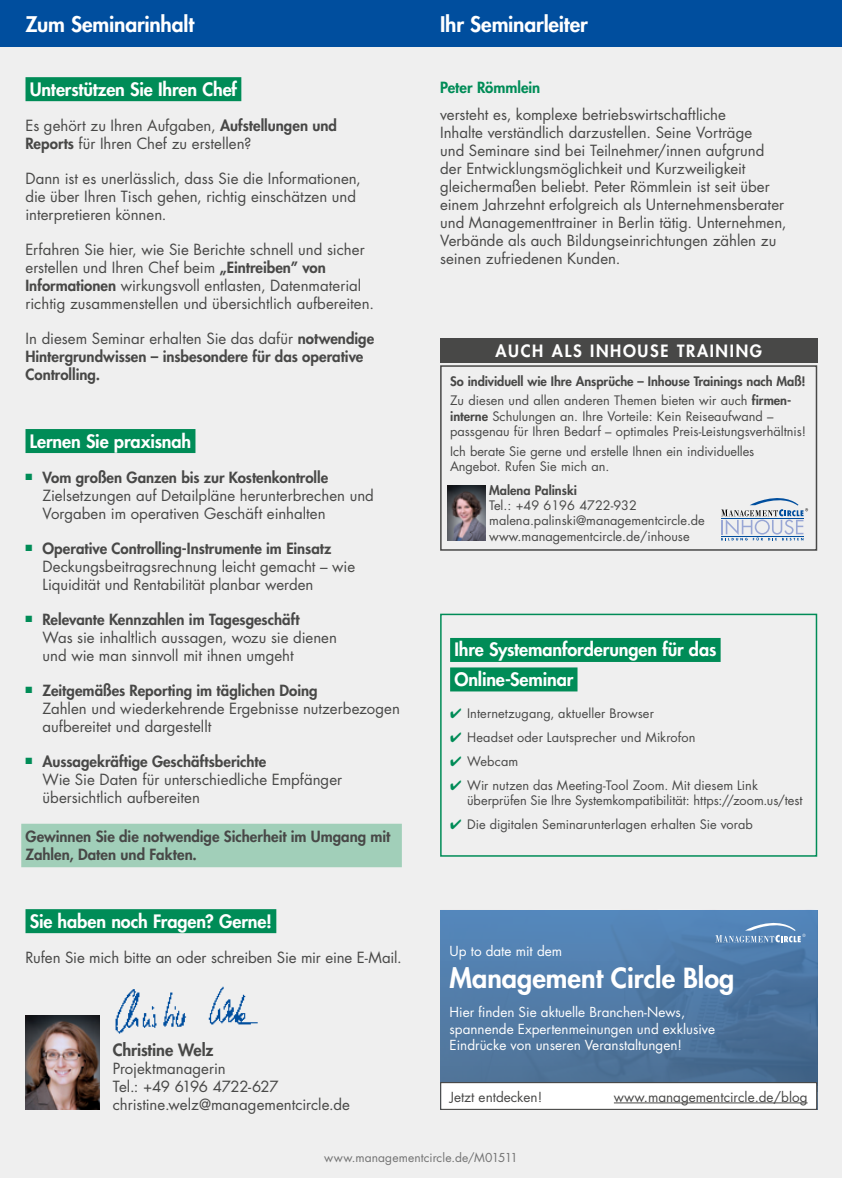
<style>
.page{position:relative;width:842px;height:1178px;background:#efefef}
.page>*{position:absolute;margin:0;border:0;box-sizing:border-box;transform-origin:0 0}
.t1{font:800 27px "Futura Std";color:#fff}
.t2{font:800 21px "Futura Std";letter-spacing:-.01em;color:#fff}
.t3{font:800 18px/29.5px "Futura Std";letter-spacing:-.005em;color:#fff}
.t4{font:800 16.5px "Futura Std";letter-spacing:.1em;color:#fff}
.t5{font:800 16.5px "Futura Std";letter-spacing:-.005em;color:#484847}
.t6{font:15px/18px "Futura Std";color:#484847}
.t7{font:800 15px/18px "Futura Std";color:#484847}
.t8{font:800 15px "Futura Std";color:#008c57}
.t9{font:13.5px/16.2px "Futura Std";color:#fff}
.t10{font:13.5px "Futura Std";color:#484847}
.t11{font:12.75px/15.3px "Futura Std";color:#484847}
.t12{font:800 12.75px/19.5px "Futura Std";letter-spacing:-.005em;color:#484847}
.t13{font:12px "Futura Std";letter-spacing:.01em;color:#737373}
.s1{font-weight:800}
.s2{font-weight:400}
.s3{color:#008c57}
</style>
<div class="page">
<div style="left:0;top:0;width:842px;height:47px;background:#004e9e"></div>
<div style="left:26px;top:909px;width:250px;height:24px;background:#008c57"></div>
<div style="left:26px;top:77px;width:215px;height:24px;background:#008c57"></div>
<div style="left:26px;top:429px;width:169px;height:24px;background:#008c57"></div>
<div style="left:21px;top:824px;width:381px;height:43px;background:#a1cfb9"></div>
<div style="left:440px;top:365px;width:377px;height:186px;border:2px solid #484847"></div>
<div style="left:440px;top:338px;width:377px;height:25px;background:#484847"></div>
<img style="left:448px;top:485px;width:37px;height:55px">
<svg style="left:721px;top:498px;width:87px;height:42px"></svg>
<div style="left:450px;top:638px;width:271px;height:24px;background:#008c57"></div>
<div style="left:450px;top:667px;width:127px;height:24px;background:#008c57"></div>
<div style="left:440px;top:614px;width:377px;height:243px;border:2px solid #008c57"></div>
<img style="left:26px;top:1015px;width:74px;height:95px">
<img style="left:115px;top:986px;width:143px;height:48px">
<img style="left:440px;top:910px;width:377px;height:172px">
<svg style="left:715px;top:918px;width:90px;height:24px;background:#6a94c1"></svg>
<div style="left:441px;top:1082px;width:376px;height:27px;background:#fff"></div>
<hr style="left:614px;top:1102px;width:193px;height:1px;background:#484847">
<div style="left:440px;top:1082px;width:377px;height:28px;border:1px solid #484847"></div>
<h2 class="t2" style="left:26px;top:11px;width:170px">Zum Seminarinhalt</h2>
<h2 class="t2" style="left:440px;top:11px;width:149px">Ihr Seminarleiter</h2>
<p class="t3" style="left:30px;top:74px;width:209px">Unterstützen Sie Ihren Chef</p>
<p class="t6" style="left:26px;top:116px;width:313px">Es gehört zu Ihren Aufgaben, <span class="s1">Aufstellungen und<br>Reports</span> für Ihren Chef zu erstellen?</p>
<p class="t6" style="left:26px;top:169px;width:337px">Dann ist es unerlässlich, dass Sie die Informationen, die über Ihren Tisch gehen, richtig einschätzen und interpretieren können.</p>
<p class="t6" style="left:26px;top:240px;width:350px">Erfahren Sie hier, wie Sie Berichte schnell und sicher erstellen und Ihren Chef beim <span class="s1">„Eintreiben” von Informationen</span> wirkungsvoll entlasten, Datenmaterial richtig zusammenstellen und übersichtlich aufbereiten.</p>
<p class="t7" style="left:26px;top:329px;width:350px"><span class="s2">In diesem Seminar erhalten Sie das dafür</span> notwendige<br>Hintergrundwissen – insbesondere für das operative<br>Controlling.</p>
<p class="t3" style="left:30px;top:426px;width:163px">Lernen Sie praxisnah</p>
<p class="t6" style="left:43px;top:468px;width:333px;text-indent:-17px"><span class="s3">■</span> <span class="s1">Vom großen Ganzen bis zur Kostenkontrolle<br></span>Zielsetzungen auf Detailpläne herunterbrechen und<br>Vorgaben im operativen Geschäft einhalten</p>
<p class="t6" style="left:43px;top:539px;width:314px;text-indent:-17px"><span class="s3">■</span> <span class="s1">Operative Controlling-Instrumente im Einsatz<br></span>Deckungsbeitragsrechnung leicht gemacht – wie<br>Liquidität und Rentabilität planbar werden</p>
<p class="t6" style="left:43px;top:610px;width:296px;text-indent:-17px"><span class="s3">■</span> <span class="s1">Relevante Kennzahlen im Tagesgeschäft<br></span>Was sie inhaltlich aussagen, wozu sie dienen und wie man sinnvoll mit ihnen umgeht</p>
<p class="t6" style="left:43px;top:681px;width:359px;text-indent:-17px"><span class="s3">■</span> <span class="s1">Zeitgemäßes Reporting im täglichen Doing<br></span>Zahlen und wiederkehrende Ergebnisse nutzerbezogen aufbereitet und dargestellt</p>
<p class="t6" style="left:43px;top:752px;width:301px;text-indent:-17px"><span class="s3">■</span> <span class="s1">Aussagekräftige Geschäftsberichte<br></span>Wie Sie Daten für unterschiedliche Empfänger übersichtlich aufbereiten</p>
<p class="t7" style="left:26px;top:827px;width:366px">Gewinnen Sie die notwendige Sicherheit im Umgang mit<br>Zahlen, Daten und Fakten.</p>
<p class="t3" style="left:30px;top:906px;width:244px">Sie haben noch Fragen? Gerne!</p>
<p class="t6" style="left:26px;top:948px;width:378px">Rufen Sie mich bitte an oder schreiben Sie mir eine E-Mail.</p>
<p class="t5" style="left:113px;top:1039px;width:102px">Christine Welz</p>
<p class="t6" style="left:113px;top:1059px;width:239px">Projektmanagerin<br>Tel.: +49 6196 4722-627 christine.welz@managementcircle.de</p>
<p class="t8" style="left:440px;top:78px;width:102px">Peter Römmlein</p>
<p class="t6" style="left:440px;top:105px;width:348px">versteht es, komplexe betriebswirtschaftliche<br>Inhalte verständlich darzustellen. Seine Vorträge<br>und Seminare sind bei Teilnehmer/innen aufgrund der Entwicklungsmöglichkeit und Kurzweiligkeit gleichermaßen beliebt. Peter Römmlein ist seit über einem Jahrzehnt erfolgreich als Unternehmensberater und Managementtrainer in Berlin tätig. Unternehmen, Verbände als auch Bildungseinrichtungen zählen zu seinen zufriedenen Kunden.</p>
<p class="t4" style="left:495px;top:341px;width:268px">AUCH ALS INHOUSE TRAINING</p>
<p class="t12" style="left:450px;top:371px;width:357px">So individuell wie Ihre Ansprüche – Inhouse Trainings nach Maß!<br><span class="s2">Zu diesen und allen anderen Themen bieten wir auch</span> firmen-</p>
<p class="t11" style="left:450px;top:408px;width:358px"><span class="s1">interne</span> Schulungen an. Ihre Vorteile: Kein Reiseaufwand – passgenau für Ihren Bedarf – optimales Preis-Leistungsverhältnis!</p>
<p class="t11" style="left:450px;top:443px;width:306px">Ich berate Sie gerne und erstelle Ihnen ein individuelles<br>Angebot. Rufen Sie mich an.</p>
<p class="t12" style="left:489px;top:480px;width:89px">Malena Palinski</p>
<p class="t11" style="left:489px;top:498px;width:217px">Tel.: +49 6196 4722-932 malena.palinski@managementcircle.de www.managementcircle.de/inhouse</p>
<p class="t3" style="left:454px;top:635px;width:263px">Ihre Systemanforderungen für das<br>Online-Seminar</p>
<p class="t11" style="left:450px;top:706px;width:205px"><span class="s3">✔</span> Internetzugang, aktueller Browser</p>
<p class="t11" style="left:450px;top:730px;width:247px"><span class="s3">✔</span> Headset oder Lautsprecher und Mikrofon</p>
<p class="t11" style="left:450px;top:754px;width:70px"><span class="s3">✔</span> Webcam</p>
<p class="t11" style="left:467px;top:777px;width:337px;text-indent:-17px"><span class="s3">✔</span> Wir nutzen das Meeting-Tool Zoom. Mit diesem Link überprüfen Sie Ihre Systemkompatibilität: https://zoom.us/test</p>
<p class="t11" style="left:450px;top:816px;width:304px"><span class="s3">✔</span> Die digitalen Seminarunterlagen erhalten Sie vorab</p>
<p class="t9" style="left:450px;top:943px;width:114px">Up to date mit dem</p>
<h1 class="t1" style="left:450px;top:961px;width:286px">Management Circle Blog</h1>
<p class="t9" style="left:450px;top:1004px;width:267px">Hier finden Sie aktuelle Branchen-News, spannende Expertenmeinungen und exklusive<br>Eindrücke von unseren Veranstaltungen!</p>
<p class="t10" style="left:450px;top:1088px;width:94px">Jetzt entdecken!</p>
<p class="t10" style="left:614px;top:1088px;width:195px">www.managementcircle.de/blog</p>
<p class="t13" style="left:324px;top:1149px;width:195px">www.managementcircle.de/M01511</p>
</div>
